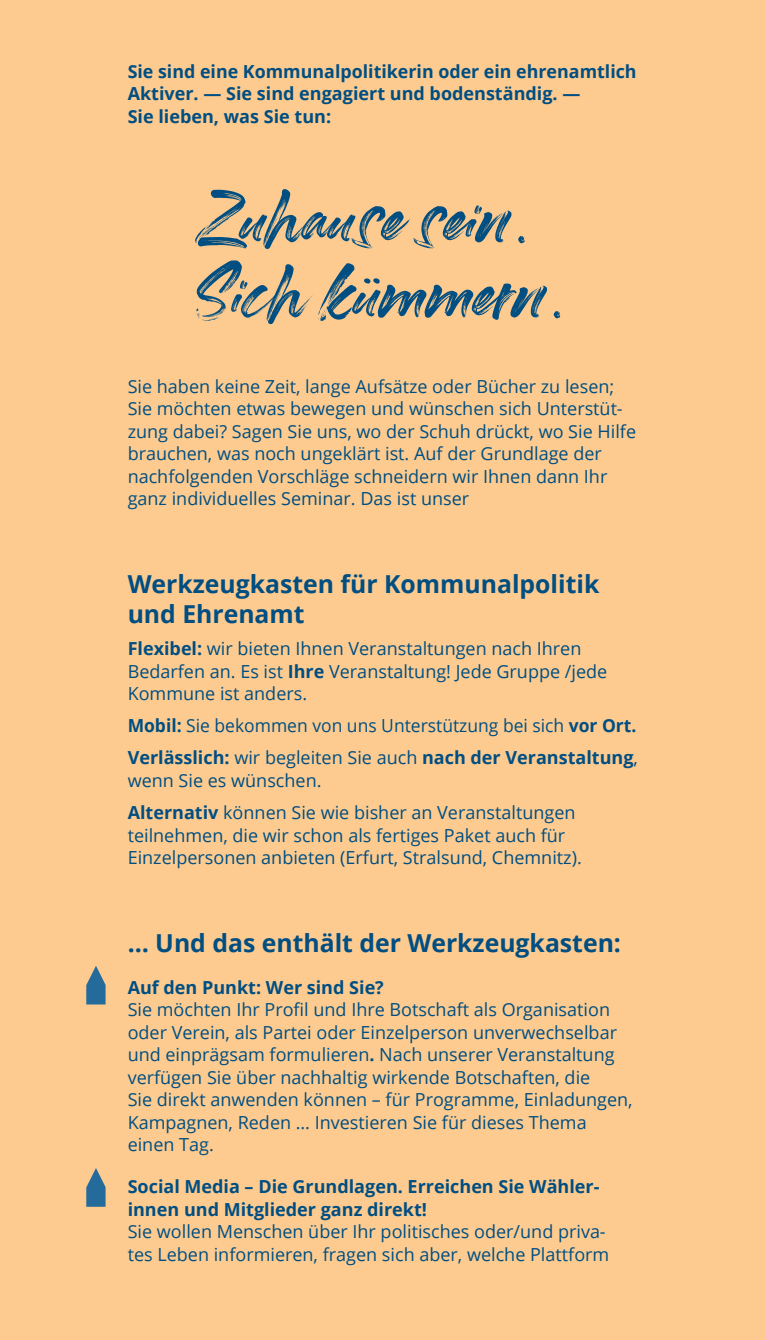
<style>
.page{position:relative;width:766px;height:1340px;background:#fff}
.page>*{position:absolute;margin:0;border:0;box-sizing:border-box;transform-origin:0 0}
.t1{font:75.15px/75.1px "Black Caviar";color:#004e82}
.t2{font:47.02px/47px "Black Caviar";color:#004e82}
.t3{font:700 24.75px/29.7px "Open Sans";color:#004e82}
.Fließtext{font:18px/22.5px "Open Sans";color:#004e82}
.t4{font:700 18px/22.5px "Open Sans";color:#004e82}
.s1{font-weight:700}
</style>
<div class="page">
<div style="left:0;top:0;width:765px;height:1339px;background:#fdcb8f"></div>
<svg style="left:86px;top:966px;width:19px;height:38px"></svg>
<svg style="left:86px;top:1168px;width:19px;height:38px"></svg>
<h2 class="t4" style="left:128px;top:59px;width:510px">Sie sind eine Kommunalpolitikerin oder ein ehrenamtlich<br>Aktiver. — Sie sind engagiert und bodenständig. —<br>Sie lieben, was Sie tun:</h2>
<p class="t1" style="left:195px;top:184px;width:377px">Zuhause sein.<br>Sich kümmern.</p>
<p class="Fließtext" style="left:128px;top:374px;width:510px">Sie haben keine Zeit, lange Aufsätze oder Bücher zu lesen; Sie möchten etwas bewegen und wünschen sich Unterstüt&shy;zung dabei? Sagen Sie uns, wo der Schuh drückt, wo Sie Hilfe brauchen, was noch ungeklärt ist. Auf der Grundlage der nachfolgenden Vorschläge schneidern wir Ihnen dann Ihr ganz individuelles Seminar. Das ist unser</p>
<h1 class="t3" style="left:128px;top:569px;width:473px">Werkzeugkasten für Kommunalpolitik und Ehrenamt</h1>
<p class="Fließtext" style="left:128px;top:637px;width:481px"><span class="s1">Flexibel:</span> wir bieten Ihnen Veranstaltungen nach Ihren<br>Bedarfen an. Es ist <span class="s1">Ihre</span> Veranstaltung! Jede Gruppe /jede<br>Kommune ist anders.</p>
<p class="Fließtext" style="left:128px;top:714px;width:510px"><span class="s1">Mobil:</span> Sie bekommen von uns Unterstützung bei sich <span class="s1">vor Ort.</span></p>
<p class="Fließtext" style="left:128px;top:746px;width:511px"><span class="s1">Verlässlich:</span> wir begleiten Sie auch <span class="s1">nach der Veranstaltung</span>, wenn Sie es wünschen.</p>
<p class="Fließtext" style="left:128px;top:800px;width:455px"><span class="s1">Alternativ</span> können Sie wie bisher an Veranstaltungen teilnehmen, die wir schon als fertiges Paket auch für<br>Einzelpersonen anbieten (Erfurt, Stralsund, Chemnitz).</p>
<h1 class="t3" style="left:128px;top:927px;width:494px">… Und das enthält der Werkzeugkasten:</h1>
<h2 class="t4" style="left:128px;top:975px;width:258px">Auf den Punkt: Wer sind Sie?</h2>
<p class="Fließtext" style="left:128px;top:998px;width:506px">Sie möchten Ihr Profil und Ihre Botschaft als Organisation oder Verein, als Partei oder Einzelperson unverwechselbar und einprägsam formulieren<span class="s1">.</span> Nach unserer Veranstaltung verfügen Sie über nachhaltig wirkende Botschaften, die<br>Sie direkt anwenden können – für Programme, Einladungen, Kampagnen, Reden … Investieren Sie für dieses Thema einen Tag.</p>
<h2 class="t4" style="left:128px;top:1174px;width:473px">Social Media – Die Grundlagen. Erreichen Sie Wähler&shy;innen und Mitglieder ganz direkt!</h2>
<p class="Fließtext" style="left:128px;top:1219px;width:483px">Sie wollen Menschen über Ihr politisches oder/und priva&shy;tes Leben informieren, fragen sich aber, welche Plattform</p>
<p class="t2" style="left:123px;top:960px;width:237px">Zuhause sein.<br>Sich kümmern.</p>
<p class="t2" style="left:123px;top:1162px;width:237px">Zuhause sein.<br>Sich kümmern.</p>
</div>
